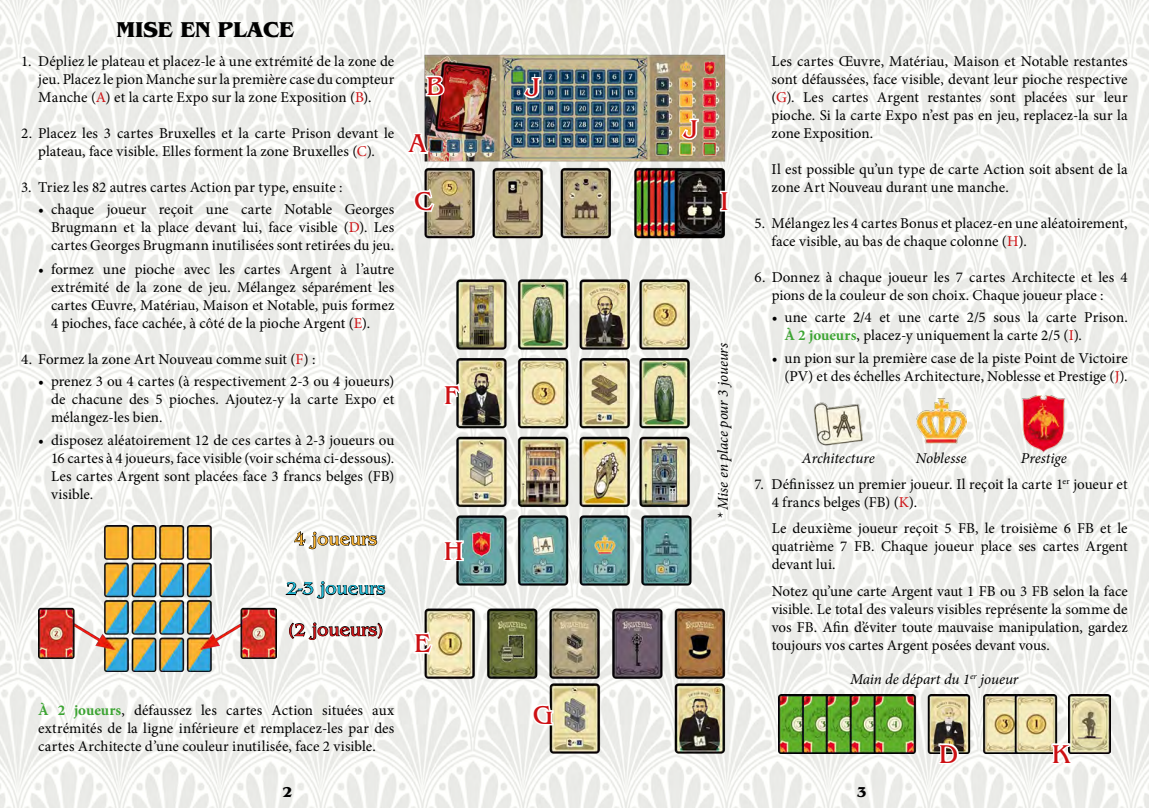
<style>
.page{position:relative;width:1149px;height:808px;background:#fff}
.page>*{position:absolute;margin:0;border:0;box-sizing:border-box;transform-origin:0 0}
.t1{font:27px "Benguiat Pro ITC";color:#cd1013}
.t2{font:700 22.5px "Benguiat Pro ITC";letter-spacing:.005em;color:#000}
.t3{font:18px "Benguiat Pro ITC";color:#1eb9d6}
.t4{font:18px "Benguiat Pro ITC";color:#cd1013}
.t5{font:18px "Benguiat Pro ITC";color:#f9b231}
.t6{font:15px/18px "Minion Pro";letter-spacing:.005em;color:#000;text-align:justify}
.t7{font:italic 15px "Minion Pro";letter-spacing:-.005em;color:#000}
.t8{font:700 15px "Benguiat Pro ITC";color:#000}
.s1{color:#cd1013}
.s2{font-weight:700;color:#3ca432}
</style>
<div class="page">
<img style="left:0;top:0;width:1148px;height:808px">
<img style="left:38px;top:525px;width:238px;height:147px">
<img style="left:915px;top:395px;width:50px;height:57px">
<img style="left:1018px;top:395px;width:50px;height:57px">
<img style="left:870px;top:694px;width:189px;height:59px">
<svg style="left:936px;top:741px;width:24px;height:25px"></svg>
<img style="left:278px;top:35px;width:592px;height:736px">
<svg style="left:405px;top:132px;width:24px;height:24px"></svg>
<svg style="left:424px;top:74px;width:22px;height:24px"></svg>
<svg style="left:411px;top:188px;width:25px;height:26px"></svg>
<svg style="left:411px;top:630px;width:23px;height:29px"></svg>
<svg style="left:442px;top:382px;width:20px;height:25px"></svg>
<svg style="left:530px;top:701px;width:25px;height:27px"></svg>
<svg style="left:441px;top:539px;width:24px;height:24px"></svg>
<svg style="left:521px;top:76px;width:21px;height:24px"></svg>
<svg style="left:718px;top:189px;width:12px;height:24px"></svg>
<svg style="left:679px;top:117px;width:21px;height:24px"></svg>
<img style="left:1068px;top:694px;width:42px;height:59px">
<svg style="left:1049px;top:741px;width:24px;height:25px"></svg>
<h2 class="t2" style="left:117px;top:16px;width:179px">MISE EN PLACE</h2>
<p class="t6" style="left:38px;top:52px;width:357px;text-indent:-17px">1. Dépliez le plateau et placez-le à une extrémité de la zone de jeu. Placez le pion Manche sur la première case du compteur Manche (<span class="s1">A</span>) et la carte Expo sur la zone Exposition (<span class="s1">B</span>).</p>
<p class="t6" style="left:21px;top:124px;width:374px;text-align:center">2. Placez les 3 cartes Bruxelles et la carte Prison devant le plateau, face visible. Elles forment la zone Bruxelles (<span class="s1">C</span>).</p>
<p class="t6" style="left:21px;top:178px;width:323px">3. Triez les 82 autres cartes Action par type, ensuite :</p>
<p class="t6" style="left:51px;top:201px;width:344px;text-indent:-13px">• chaque joueur reçoit une carte Notable Georges Brugmann et la place devant lui, face visible (<span class="s1">D</span>). Les cartes Georges Brugmann inutilisées sont retirées du jeu.</p>
<p class="t6" style="left:51px;top:260px;width:345px;text-indent:-13px">• formez une pioche avec les cartes Argent à l’autre extrémité de la zone de jeu. Mélangez séparément les cartes Œuvre, Matériau, Maison et Notable, puis formez 4 pioches, face cachée, à côté de la pioche Argent (<span class="s1">E</span>).</p>
<p class="t6" style="left:21px;top:350px;width:295px">4. Formez la zone Art Nouveau comme suit (<span class="s1">F</span>) :</p>
<p class="t6" style="left:51px;top:373px;width:344px;text-indent:-13px">• prenez 3 ou 4 cartes (à respectivement 2-3 ou 4 joueurs) de chacune des 5 pioches. Ajoutez-y la carte Expo et mélangez-les bien.</p>
<p class="t6" style="left:51px;top:431px;width:345px;text-indent:-13px">• disposez aléatoirement 12 de ces cartes à 2-3 joueurs ou 16 cartes à 4 joueurs, face visible (voir schéma ci-dessous).<br>Les cartes Argent sont placées face 3 francs belges (FB) visible.</p>
<p class="t5" style="left:294px;top:529px;width:84px">4 joueurs</p>
<p class="t3" style="left:286px;top:579px;width:101px">2-3 joueurs</p>
<p class="t4" style="left:288px;top:620px;width:97px">(2 joueurs)</p>
<h1 class="t1" style="left:426px;top:71px;width:19px">B</h1>
<h1 class="t1" style="left:408px;top:129px;width:19px">A</h1>
<h1 class="t1" style="left:414px;top:186px;width:20px">C</h1>
<h1 class="t1" style="left:444px;top:380px;width:17px">F</h1>
<h1 class="t1" style="left:444px;top:536px;width:21px">H</h1>
<h1 class="t1" style="left:414px;top:628px;width:18px">E</h1>
<p class="t6" style="left:38px;top:701px;width:357px"><span class="s2">À 2 joueurs</span>, défaussez les cartes Action situées aux extrémités de la ligne inférieure et remplacez-les par des cartes Architecte d’une couleur inutilisée, face 2 visible.</p>
<h1 class="t1" style="left:526px;top:73px;width:16px">J</h1>
<h1 class="t1" style="left:532px;top:700px;width:22px">G</h1>
<h1 class="t1" style="left:683px;top:114px;width:16px">J</h1>
<h1 class="t1" style="left:720px;top:186px;width:10px">I</h1>
<p class="t7" style="left:712px;top:519px;width:177px;rotate:-90deg">* Mise en place pour 3 joueurs</p>
<p class="t6" style="left:771px;top:52px;width:357px">Les cartes Œuvre, Matériau, Maison et Notable restantes sont défaussées, face visible, devant leur pioche respective (<span class="s1">G</span>). Les cartes Argent restantes sont placées sur leur pioche. Si la carte Expo n’est pas en jeu, replacez-la sur la zone Exposition.</p>
<p class="t6" style="left:771px;top:160px;width:357px">Il est possible qu’un type de carte Action soit absent de la zone Art Nouveau durant une manche.</p>
<p class="t6" style="left:771px;top:214px;width:357px;text-indent:-17px">5. Mélangez les 4 cartes Bonus et placez-en une aléatoirement, face visible, au bas de chaque colonne (<span class="s1">H</span>).</p>
<p class="t6" style="left:754px;top:268px;width:374px;text-align:center">6. Donnez à chaque joueur les 7 cartes Architecte et les 4 pions de la couleur de son choix. Chaque joueur place :</p>
<p class="t6" style="left:784px;top:309px;width:345px;text-indent:-13px">• une carte 2/4 et une carte 2/5 sous la carte Prison.<br><span class="s2">À 2 joueurs</span>, placez-y uniquement la carte 2/5 (<span class="s1">I</span>).</p>
<p class="t6" style="left:771px;top:349px;width:357px;text-align:right">• un pion sur la première case de la piste Point de Victoire (PV) et des échelles Architecture, Noblesse et Prestige (<span class="s1">J</span>).</p>
<p class="t7" style="left:801px;top:448px;width:74px">Architecture</p>
<p class="t7" style="left:915px;top:448px;width:52px">Noblesse</p>
<p class="t7" style="left:1020px;top:448px;width:47px">Prestige</p>
<p class="t6" style="left:771px;top:475px;width:357px;text-indent:-17px">7. Définissez un premier joueur. Il reçoit la carte 1<sup>er</sup> joueur et<br>4 francs belges (FB) (<span class="s1">K</span>).</p>
<p class="t6" style="left:771px;top:520px;width:357px">Le deuxième joueur reçoit 5 FB, le troisième 6 FB et le quatrième 7 FB. Chaque joueur place ses cartes Argent devant lui.</p>
<p class="t6" style="left:771px;top:582px;width:357px">Notez qu’une carte Argent vaut 1 FB ou 3 FB selon la face visible. Le total des valeurs visibles représente la somme de vos FB. Afin d’éviter toute mauvaise manipulation, gardez toujours vos cartes Argent posées devant vous.</p>
<p class="t7" style="left:849px;top:669px;width:170px">Main de départ du 1<sup>er</sup> joueur</p>
<h1 class="t1" style="left:938px;top:739px;width:21px">D</h1>
<h1 class="t1" style="left:1051px;top:739px;width:20px">K</h1>
<p class="t8" style="left:282px;top:783px;width:12px">2</p>
<p class="t8" style="left:856px;top:783px;width:12px">3</p>
</div>
